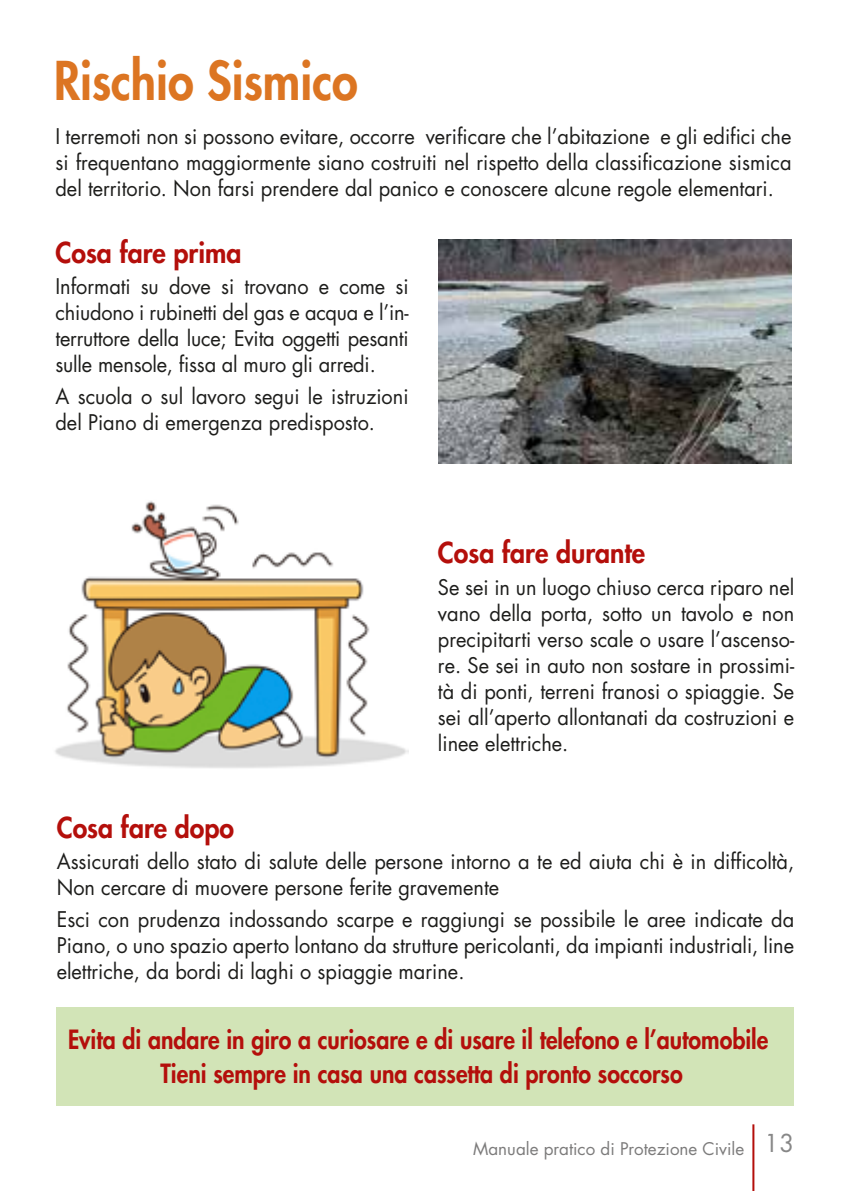
<style>
.page{position:relative;width:851px;height:1191px;background:#fff}
.page>*{position:absolute;margin:0;border:0;box-sizing:border-box;transform-origin:0 0}
.t1{font:800 52px "Futura Std";color:#dc7522;scale:.9 1}
.t2{font:800 28px "Futura Std";color:#b40f0b;scale:.95 1}
.t3{font:800 25.8px/33.2px "Futura Std";color:#b40f0b;text-align:center;scale:.89 1}
.t4{font:21px/26px "Futura Std";color:#1d1d1b;text-align:justify;scale:.95 1}
.t5{font:17px "Futura Std";color:#7c7b7b}
</style>
<div class="page">
<img style="left:55px;top:501px;width:353px;height:267px">
<img style="left:439px;top:239px;width:352px;height:224px">
<div style="left:57px;top:1007px;width:737px;height:99px;background:#d2e4b7"></div>
<hr style="left:752px;top:1124px;width:2px;height:67px;background:#b40f0b">
<h1 class="t1" style="left:54px;top:47px;width:339px">Rischio Sismico</h1>
<p class="t4" style="left:55px;top:123px;width:776px">I terremoti non si possono evitare, occorre verificare che l’abitazione e gli edifici che si frequentano maggiormente siano costruiti nel rispetto della classificazione sismica del territorio. Non farsi prendere dal panico e conoscere alcune regole elementari.</p>
<h2 class="t2" style="left:55px;top:235px;width:197px">Cosa fare prima</h2>
<p class="t4" style="left:55px;top:274px;width:373px">Informati su dove si trovano e come si chiudono i rubinetti del gas e acqua e l’in&shy;terruttore della luce; Evita oggetti pesanti sulle mensole, fissa al muro gli arredi.</p>
<p class="t4" style="left:55px;top:383px;width:373px">A scuola o sul lavoro segui le istruzioni del Piano di emergenza predisposto.</p>
<h2 class="t2" style="left:438px;top:535px;width:219px">Cosa fare durante</h2>
<p class="t4" style="left:438px;top:574px;width:376px">Se sei in un luogo chiuso cerca riparo nel vano della porta, sotto un tavolo e non precipitarti verso scale o usare l’ascenso&shy;re. Se sei in auto non sostare in prossimi&shy;tà di ponti, terreni franosi o spiaggie. Se sei all’aperto allontanati da costruzioni e linee elettriche.</p>
<h2 class="t2" style="left:57px;top:809px;width:188px">Cosa fare dopo</h2>
<p class="t4" style="left:57px;top:848px;width:777px">Assicurati dello stato di salute delle persone intorno a te ed aiuta chi è in difficoltà,<br>Non cercare di muovere persone ferite gravemente</p>
<p class="t4" style="left:57px;top:906px;width:777px">Esci con prudenza indossando scarpe e raggiungi se possibile le aree indicate da Piano, o uno spazio aperto lontano da strutture pericolanti, da impianti industriali, line elettriche, da bordi di laghi o spiaggie marine.</p>
<p class="t3" style="left:68px;top:1023px;width:788px">Evita di andare in giro a curiosare e di usare il telefono e l’automobile<br>Tieni sempre in casa una cassetta di pronto soccorso</p>
<p class="t5" style="left:473px;top:1137px;width:322px">Manuale pratico di Protezione Civile <sup>13</sup></p>
</div>
